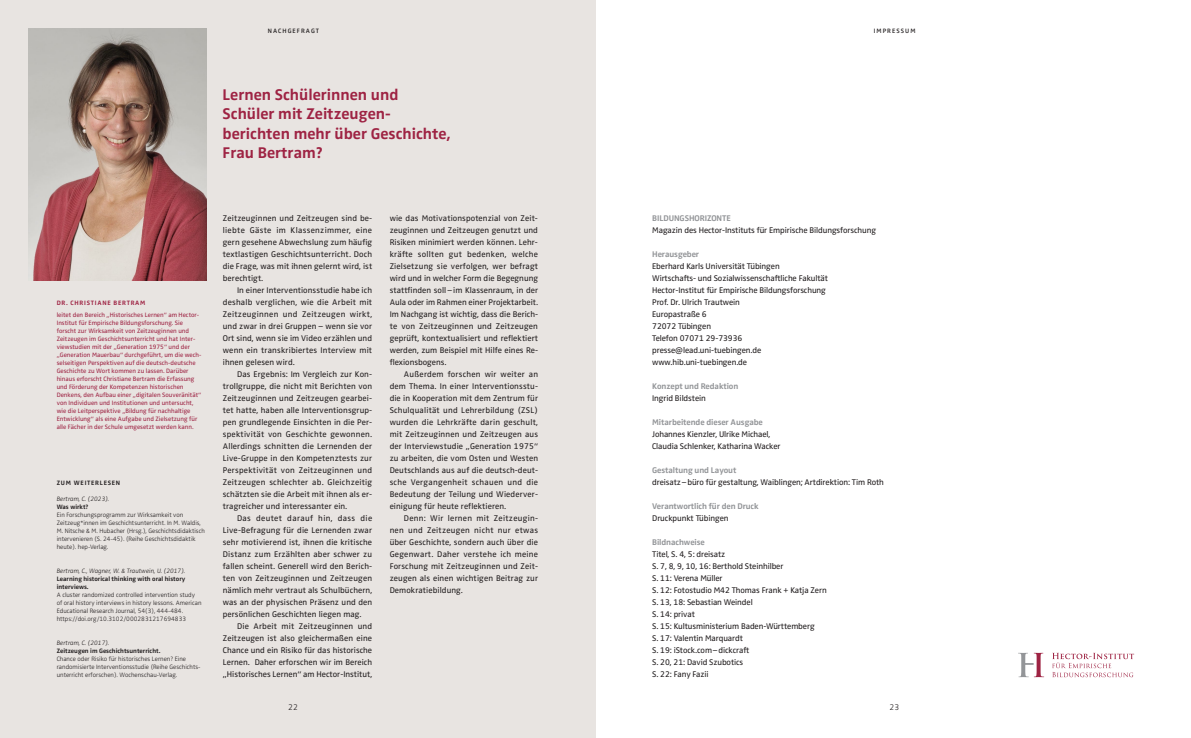
<style>
.page{position:relative;width:1191px;height:738px;background:#fff}
.page>*{position:absolute;margin:0;border:0;box-sizing:border-box;transform-origin:0 0}
.t1{font:700 16px/19px "Zwo OT";color:#9e2343}
.t2{font:8.5px/12px "Zwo OT";letter-spacing:-.01em;color:#231f20;text-align:justify}
.t3{font:700 8.5px "Zwo OT";letter-spacing:-.01em;color:#939598}
.t4{font:300 8.5px "Zwo OT";color:#231f20}
.t5{font:6.5px/8px "Zwo OT";color:#9e2343}
.t6{font:300 6.5px/8px "Zwo OT";color:#231f20}
.t7{font:700 6.5px/8px "Zwo OT";color:#231f20}
.t8{font:italic 300 6.5px "Zwo OT";color:#231f20}
.t9{font:600 6.5px "Zwo OT";letter-spacing:.16em;color:#231f20}
.t10{font:700 6.5px "Zwo OT";letter-spacing:.11em;color:#9e2343}
.t11{font:700 6.5px "Zwo OT";letter-spacing:.11em;color:#231f20}
</style>
<div class="page">
<div style="left:0;top:0;width:595px;height:737px;background:#e8e4e1"></div>
<img style="left:28px;top:28px;width:178px;height:252px">
<svg style="left:1052px;top:652px;width:82px;height:24px"></svg>
<svg style="left:1018px;top:652px;width:26px;height:24px"></svg>
<p class="t9" style="left:268px;top:27px;width:53px">NACHGEFRAGT</p>
<h1 class="t1" style="left:223px;top:86px;width:229px">Lernen Schülerinnen und<br>Schüler mit Zeitzeugen&shy;berichten mehr über Geschichte,<br>Frau Bertram?</h1>
<p class="t9" style="left:873px;top:27px;width:43px">IMPRESSUM</p>
<p class="t10" style="left:57px;top:298px;width:90px">DR. CHRISTIANE BERTRAM</p>
<p class="t5" style="left:57px;top:310px;width:146px">leitet den Bereich „Historisches Lernen“ am Hector-Institut für Empirische Bildungsforschung. Sie forscht zur Wirksamkeit von Zeitzeuginnen und Zeitzeugen im Geschichtsunterricht und hat Inter&shy;viewstudien mit der „Generation 1975“ und der „Generation Mauerbau“ durchgeführt, um die wech&shy;selseitigen Perspektiven auf die deutsch-deutsche Geschichte zu Wort kommen zu lassen. Darüber hinaus erforscht Christiane Bertram die Erfassung und Förderung der Kompetenzen historischen Denkens, den Aufbau einer „digitalen Souveränität“ von Individuen und Institutionen und untersucht, wie die Leitperspektive „Bildung für nachhaltige Entwicklung“ als eine Aufgabe und Zielsetzung für alle Fächer in der Schule umgesetzt werden kann.</p>
<p class="t11" style="left:57px;top:479px;width:65px">ZUM WEITERLESEN</p>
<p class="t8" style="left:57px;top:495px;width:54px">Bertram, C. (2023).</p>
<p class="t7" style="left:57px;top:502px;width:33px">Was wirkt?</p>
<p class="t6" style="left:57px;top:511px;width:150px">Ein Forschungsprogramm zur Wirksamkeit von Zeitzeug*innen im Geschichtsunterricht. In M. Waldis, M. Nitsche &amp; M. Hubacher (Hrsg.), Geschichtsdidaktisch intervenieren (S. 24-45). (Reihe Geschichtsdidaktik heute). hep-Verlag.</p>
<p class="t8" style="left:57px;top:567px;width:130px">Bertram, C., Wagner, W. &amp; Trautwein, U. (2017).</p>
<p class="t7" style="left:57px;top:574px;width:130px">Learning historical thinking with oral history interviews.</p>
<p class="t6" style="left:57px;top:591px;width:146px">A cluster randomized controlled intervention study of oral history interviews in history lessons. American Educational Research Journal, 54(3), 444-484. https://doi.org/10.3102/0002831217694833</p>
<p class="t8" style="left:57px;top:639px;width:54px">Bertram, C. (2017).</p>
<p class="t7" style="left:57px;top:647px;width:105px">Zeitzeugen im Geschichtsunterricht.</p>
<p class="t6" style="left:57px;top:655px;width:145px">Chance oder Risiko für historisches Lernen? Eine randomisierte Interventionsstudie (Reihe Geschichts&shy;unterricht erforschen). Wochenschau-Verlag.</p>
<p class="t2" style="left:223px;top:212px;width:151px">Zeitzeuginnen und Zeitzeugen sind be&shy;liebte Gäste im Klassenzimmer, eine gern gesehene Abwechslung zum häufig textlastigen Geschichtsunterricht. Doch die Frage, was mit ihnen gelernt wird, ist berechtigt.</p>
<p class="t2" style="left:223px;top:284px;width:151px;text-indent:14px">In einer Interventionsstudie habe ich deshalb verglichen, wie die Arbeit mit Zeitzeuginnen und Zeitzeugen wirkt, und zwar in drei Gruppen – wenn sie vor Ort sind, wenn sie im Video erzählen und wenn ein transkribiertes Interview mit ihnen gelesen wird.</p>
<p class="t2" style="left:223px;top:368px;width:151px;text-indent:14px">Das Ergebnis: Im Vergleich zur Kon&shy;trollgruppe, die nicht mit Berichten von Zeitzeuginnen und Zeitzeugen gearbei&shy;tet hatte, haben alle Interventionsgrup&shy;pen grundlegende Einsichten in die Per&shy;spektivität von Geschichte gewonnen.<br>Allerdings schnitten die Lernenden der Live-Gruppe in den Kompetenztests zur Perspektivität von Zeitzeuginnen und Zeitzeugen schlechter ab. Gleichzeitig schätzten sie die Arbeit mit ihnen als er&shy;tragreicher und interessanter ein.</p>
<p class="t2" style="left:223px;top:512px;width:151px;text-indent:14px">Das deutet darauf hin, dass die Live-Befragung für die Lernenden zwar sehr motivierend ist, ihnen die kritische Distanz zum Erzählten aber schwer zu fallen scheint. Generell wird den Berich&shy;ten von Zeitzeuginnen und Zeitzeugen nämlich mehr vertraut als Schulbüchern, was an der physischen Präsenz und den persönlichen Geschichten liegen mag.</p>
<p class="t2" style="left:223px;top:620px;width:151px;text-indent:14px">Die Arbeit mit Zeitzeuginnen und Zeitzeugen ist also gleichermaßen eine Chance und ein Risiko für das historische Lernen. Daher erforschen wir im Bereich „Historisches Lernen“ am Hector-Institut,</p>
<p class="t2" style="left:390px;top:212px;width:150px">wie das Motivationspotenzial von Zeit&shy;zeuginnen und Zeitzeugen genutzt und Risiken minimiert werden können. Lehr&shy;kräfte sollten gut bedenken, welche Zielsetzung sie verfolgen, wer befragt wird und in welcher Form die Begegnung stattfinden soll–im Klassenraum, in der Aula oder im Rahmen einer Projektarbeit.<br>Im Nachgang ist wichtig, dass die Berich&shy;te von Zeitzeuginnen und Zeitzeugen geprüft, kontextualisiert und reflektiert werden, zum Beispiel mit Hilfe eines Re&shy;flexionsbogens.</p>
<p class="t2" style="left:390px;top:368px;width:150px;text-indent:14px">Außerdem forschen wir weiter an dem Thema. In einer Interventionsstu&shy;die in Kooperation mit dem Zentrum für Schulqualität und Lehrerbildung (ZSL) wurden die Lehrkräfte darin geschult, mit Zeitzeuginnen und Zeitzeugen aus der Interviewstudie „Generation 1975“ zu arbeiten, die vom Osten und Westen Deutschlands aus auf die deutsch-deut&shy;sche Vergangenheit schauen und die Bedeutung der Teilung und Wiederver&shy;einigung für heute reflektieren.</p>
<p class="t2" style="left:390px;top:512px;width:150px;text-indent:14px">Denn: Wir lernen mit Zeitzeugin&shy;nen und Zeitzeugen nicht nur etwas über Geschichte, sondern auch über die Gegenwart. Daher verstehe ich meine Forschung mit Zeitzeuginnen und Zeit&shy;zeugen als einen wichtigen Beitrag zur Demokratiebildung.</p>
<p class="t3" style="left:652px;top:213px;width:80px">BILDUNGSHORIZONTE</p>
<p class="t2" style="left:652px;top:224px;width:225px">Magazin des Hector-Instituts für Empirische Bildungsforschung</p>
<p class="t3" style="left:652px;top:249px;width:48px">Herausgeber</p>
<p class="t2" style="left:652px;top:260px;width:177px;text-align:left">Eberhard Karls Universität Tübingen<br>Wirtschafts- und Sozialwissenschaftliche Fakultät<br>Hector-Institut für Empirische Bildungsforschung<br>Prof. Dr. Ulrich Trautwein<br>Europastraße 6<br>72072 Tübingen<br>Telefon 07071 29-73936 presse@lead.uni-tuebingen.de www.hib.uni-tuebingen.de</p>
<p class="t3" style="left:652px;top:381px;width:88px">Konzept und Redaktion</p>
<p class="t2" style="left:652px;top:392px;width:55px">Ingrid Bildstein</p>
<p class="t3" style="left:652px;top:417px;width:112px">Mitarbeitende dieser Ausgabe</p>
<p class="t2" style="left:652px;top:428px;width:130px">Johannes Kienzler, Ulrike Michael,<br>Claudia Schlenker, Katharina Wacker</p>
<p class="t3" style="left:652px;top:465px;width:86px">Gestaltung und Layout</p>
<p class="t2" style="left:652px;top:476px;width:233px">dreisatz–büro für gestaltung, Waiblingen; Artdirektion: Tim Roth</p>
<p class="t3" style="left:652px;top:501px;width:108px">Verantwortlich für den Druck</p>
<p class="t2" style="left:652px;top:512px;width:78px">Druckpunkt Tübingen</p>
<p class="t3" style="left:652px;top:537px;width:54px">Bildnachweise</p>
<p class="t2" style="left:652px;top:548px;width:176px;text-align:left">Titel, S. 4, 5: dreisatz<br>S. 7, 8, 9, 10, 16: Berthold Steinhilber<br>S. 11: Verena Müller<br>S. 12: Fotostudio M42 Thomas Frank + Katja Zern<br>S. 13, 18: Sebastian Weindel<br>S. 14: privat<br>S. 15: Kultusministerium Baden-Württemberg<br>S. 17: Valentin Marquardt<br>S. 19: iStock.com–dickcraft<br>S. 20, 21: David Szubotics<br>S. 22: Fany Fazii</p>
<p class="t4" style="left:288px;top:701px;width:11px">22</p>
<p class="t4" style="left:889px;top:701px;width:11px">23</p>
</div>
